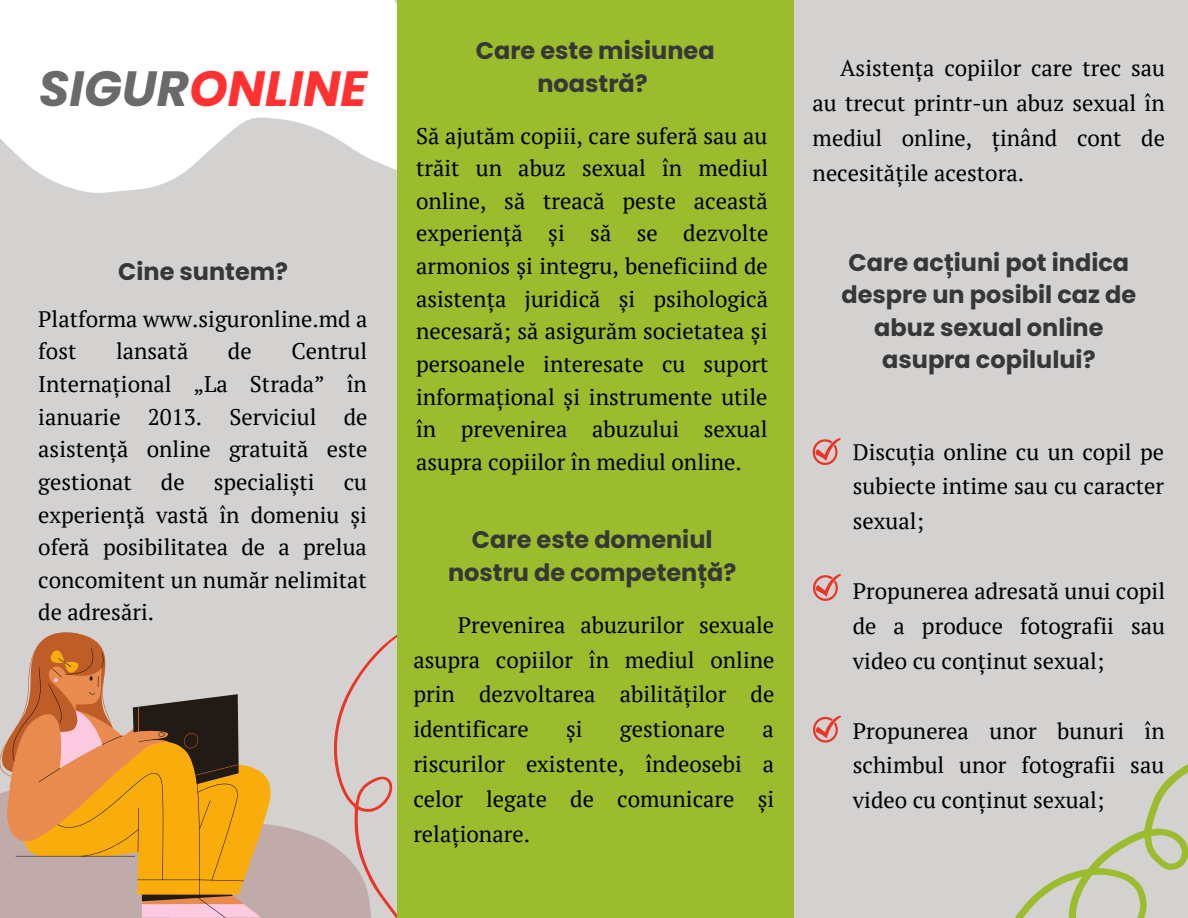
<style>
.page{position:relative;width:1188px;height:918px;background:#d4d1d1}
.page>*{position:absolute;margin:0;border:0;box-sizing:border-box;transform-origin:0 0}
.t1{font:italic 700 49.5px "Poppins";color:#ff3131}
.t2{font:700 24px/32.7px "Poppins";color:#373737;text-align:center}
.t3{font:22.5px/32.7px "PT Serif";color:#000;text-align:justify}
.s1{color:#6a6a6c}
</style>
<div class="page">
<svg style="left:0;top:0;width:397px;height:193px;fill:#fff"></svg>
<div style="left:397px;top:0;width:396px;height:918px;background:#9abc2d"></div>
<svg style="left:813px;top:438px;width:28px;height:27px"></svg>
<svg style="left:813px;top:574px;width:28px;height:27px"></svg>
<svg style="left:813px;top:716px;width:28px;height:27px"></svg>
<svg style="left:0;top:632px;width:397px;height:286px"></svg>
<svg style="left:58px;top:658px;width:13px;height:9px"></svg>
<svg style="left:1015px;top:764px;width:173px;height:154px"></svg>
<p class="t1" style="left:39px;top:55px;width:330px"><span class="s1">SIGUR</span>ONLINE</p>
<p class="t2" style="left:118px;top:255px;width:171px">Cine suntem?</p>
<p class="t3" style="left:38px;top:302px;width:331px">Platforma www.siguronline.md a fost</p>
<p class="t3" style="left:38px;top:335px;width:331px;text-indent:253px">Centrul Internațional „La Strada” în ianuarie 2013. Serviciul de asistență online gratuită este gestionat</p>
<p class="t3" style="left:116px;top:335px;width:74px">lansată</p>
<p class="t3" style="left:228px;top:335px;width:25px">de</p>
<p class="t3" style="left:161px;top:465px;width:25px">de</p>
<p class="t3" style="left:214px;top:465px;width:102px">specialiști</p>
<p class="t3" style="left:38px;top:465px;width:330px;text-indent:305px">cu experiență vastă în domeniu și oferă posibilitatea de a prelua concomitent un număr nelimitat de adresări.</p>
<p class="t2" style="left:476px;top:34px;width:240px">Care este misiunea noastră?</p>
<p class="t3" style="left:416px;top:119px;width:354px">Să ajutăm copiii, care suferă sau au trăit un abuz sexual în mediul online, să treacă peste această experiență și să se dezvolte armonios și integru, beneficiind de asistența juridică și psihologică necesară; să asigurăm societatea și persoanele interesate cu suport informațional și instrumente utile în prevenirea abuzului sexual asupra copiilor în mediul online.</p>
<p class="t2" style="left:448px;top:523px;width:290px">Care este domeniul nostru de competență?</p>
<p class="t3" style="left:413px;top:607px;width:363px;line-height:34.8px;text-indent:45px">Prevenirea abuzurilor sexuale asupra copiilor în mediul online prin dezvoltarea abilităților de identificare</p>
<p class="t3" style="left:566px;top:712px;width:18px">și</p>
<p class="t3" style="left:620px;top:712px;width:107px">gestionare</p>
<p class="t3" style="left:413px;top:711px;width:362px;line-height:34.8px;text-indent:349px">a riscurilor existente, îndeosebi a celor legate de comunicare și relaționare.</p>
<p class="t3" style="left:813px;top:50px;width:354px;line-height:34.8px;text-indent:28px">Asistența copiilor care trec sau au trecut printr-un abuz sexual în mediul online, ținând cont de necesitățile acestora.</p>
<p class="t2" style="left:842px;top:246px;width:296px">Care acțiuni pot indica despre un posibil caz de abuz sexual online asupra copilului?</p>
<p class="t3" style="left:853px;top:434px;width:313px;line-height:34.8px">Discuția online cu un copil pe subiecte intime sau cu caracter sexual;</p>
<p class="t3" style="left:853px;top:573px;width:314px;line-height:34.8px">Propunerea adresată unui copil de a produce fotografii sau video cu conținut sexual;</p>
<p class="t3" style="left:853px;top:713px;width:313px;line-height:34.8px">Propunerea unor bunuri în schimbul unor fotografii sau video cu conținut sexual;</p>
</div>
